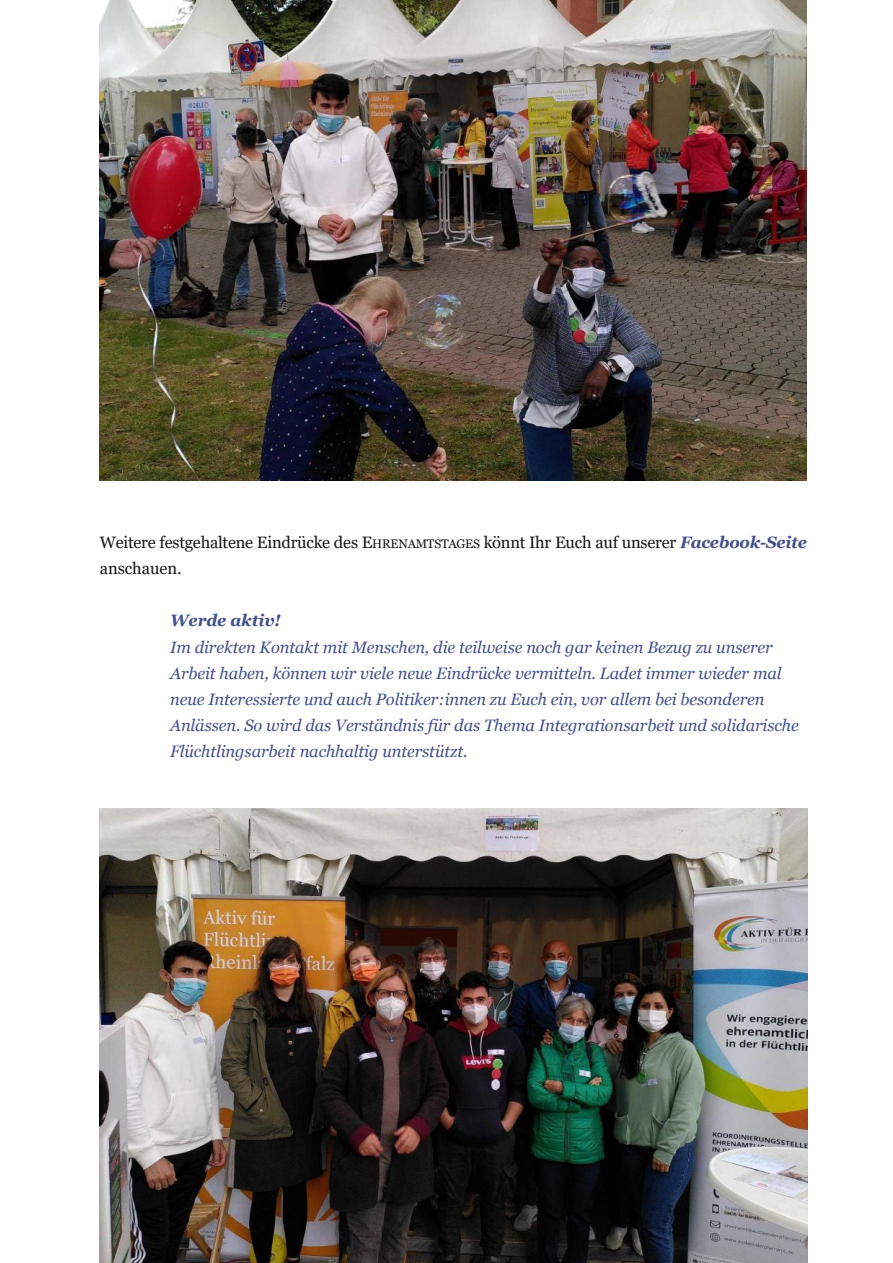
<style>
.page{position:relative;width:893px;height:1263px;background:#fff}
.page>*{position:absolute;margin:0;border:0;box-sizing:border-box;transform-origin:0 0}
.t1{font:italic 16.5px/26.1px "Georgia";letter-spacing:-.005em;color:#454f8c}
.t2{font:16.5px/26.1px "Georgia";letter-spacing:-.015em;color:#181715}
.t3{font:italic 700 16.5px "Georgia";letter-spacing:-.005em;color:#454f8c}
.s1{font-size:12.3px}
.s2{font-weight:700;font-style:italic;color:#454f8c}
</style>
<div class="page">
<img style="left:100px;top:0;width:707px;height:480px">
<img style="left:100px;top:808px;width:708px;height:455px">
<p class="t2" style="left:100px;top:529px;width:709px">Weitere festgehaltene Eindrücke des E<span class="s1">HRENAMTSTAGES</span> könnt Ihr Euch auf unserer <span class="s2">Facebook-Seite </span>anschauen.</p>
<p class="t3" style="left:170px;top:611px;width:112px">Werde aktiv!</p>
<p class="t1" style="left:170px;top:634px;width:630px">Im direkten Kontakt mit Menschen, die teilweise noch gar keinen Bezug zu unserer Arbeit haben, können wir viele neue Eindrücke vermitteln. Ladet immer wieder mal neue Interessierte und auch Politiker:innen zu Euch ein, vor allem bei besonderen Anlässen. So wird das Verständnis für das Thema Integrationsarbeit und solidarische Flüchtlingsarbeit nachhaltig unterstützt.</p>
</div>
